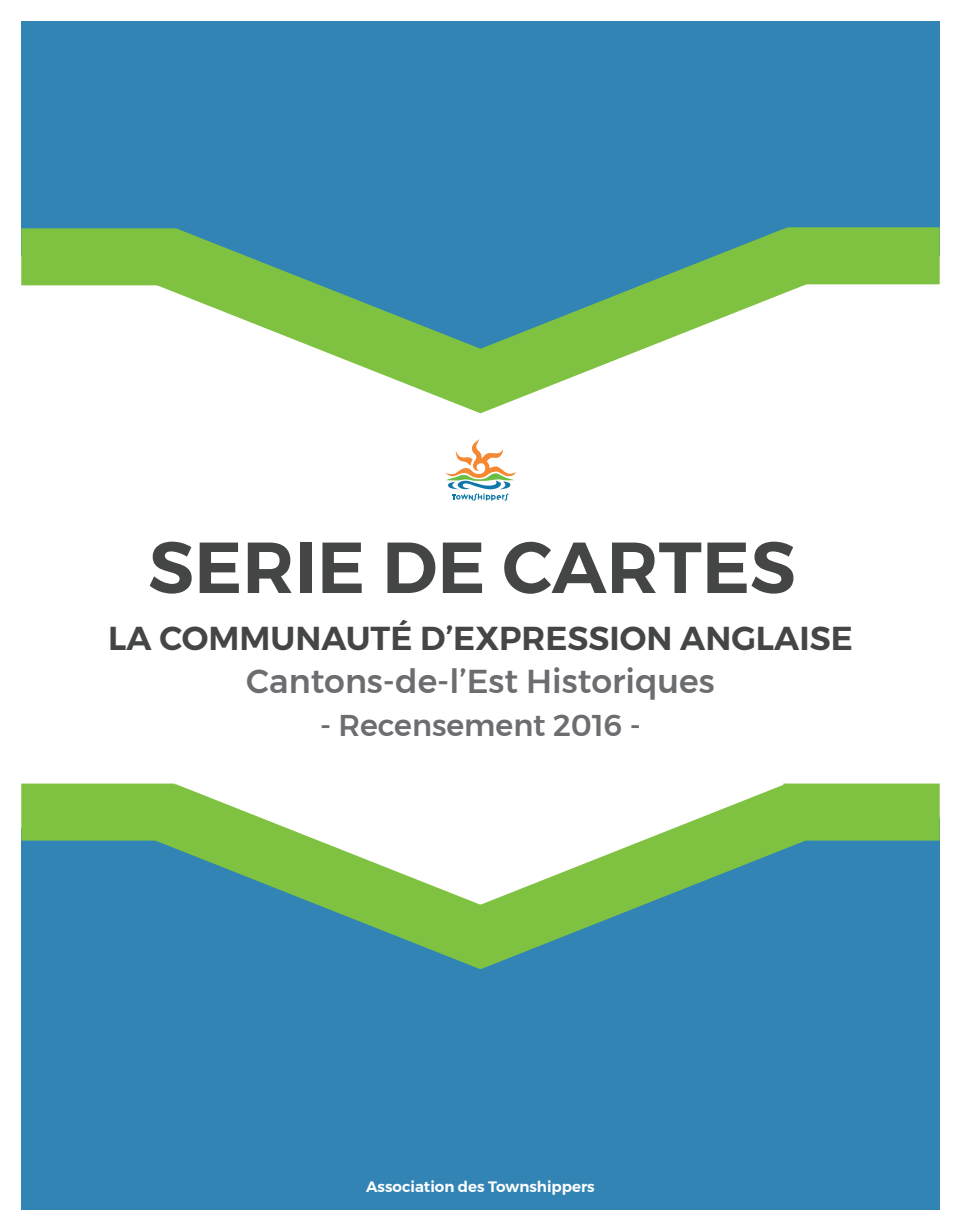
<style>
.page{position:relative;width:961px;height:1231px;background:#fff}
.page>*{position:absolute;margin:0;border:0;box-sizing:border-box;transform-origin:0 0}
.t1{font:600 72px "Montserrat";color:#444545}
.t2{font:600 33px "Montserrat";color:#444545}
.t3{font:500 33px "Montserrat";color:#6c6d70}
.t4{font:500 30px "Montserrat";color:#6c6d70}
.t5{font:600 15px "Montserrat";color:#fff}
</style>
<div class="page">
<div style="left:21px;top:905px;width:917px;height:304px;background:#3284b5"></div>
<div style="left:21px;top:828px;width:153px;height:86px;background:#3284b5"></div>
<div style="left:21px;top:21px;width:918px;height:235px;background:#3284b5"></div>
<div style="left:785px;top:818px;width:154px;height:391px;background:#3284b5"></div>
<div style="left:21px;top:228px;width:153px;height:57px;background:#7fc241"></div>
<svg style="left:86px;top:228px;width:789px;height:186px"></svg>
<svg style="left:86px;top:783px;width:789px;height:187px"></svg>
<div style="left:786px;top:227px;width:153px;height:57px;background:#7fc241"></div>
<div style="left:21px;top:783px;width:153px;height:57px;background:#7fc241"></div>
<div style="left:783px;top:783px;width:156px;height:57px;background:#7fc241"></div>
<svg style="left:445px;top:439px;width:71px;height:62px"></svg>
<h1 class="t1" style="left:148px;top:510px;width:649px">SERIE DE CARTES</h1>
<p class="t2" style="left:108px;top:612px;width:746px">LA COMMUNAUTÉ D’EXPRESSION ANGLAISE</p>
<p class="t3" style="left:246px;top:655px;width:470px">Cantons-de-l’Est Historiques</p>
<p class="t4" style="left:320px;top:702px;width:322px">- Recensement 2016 -</p>
<p class="t5" style="left:366px;top:1174px;width:230px">Association des Townshippers</p>
</div>
